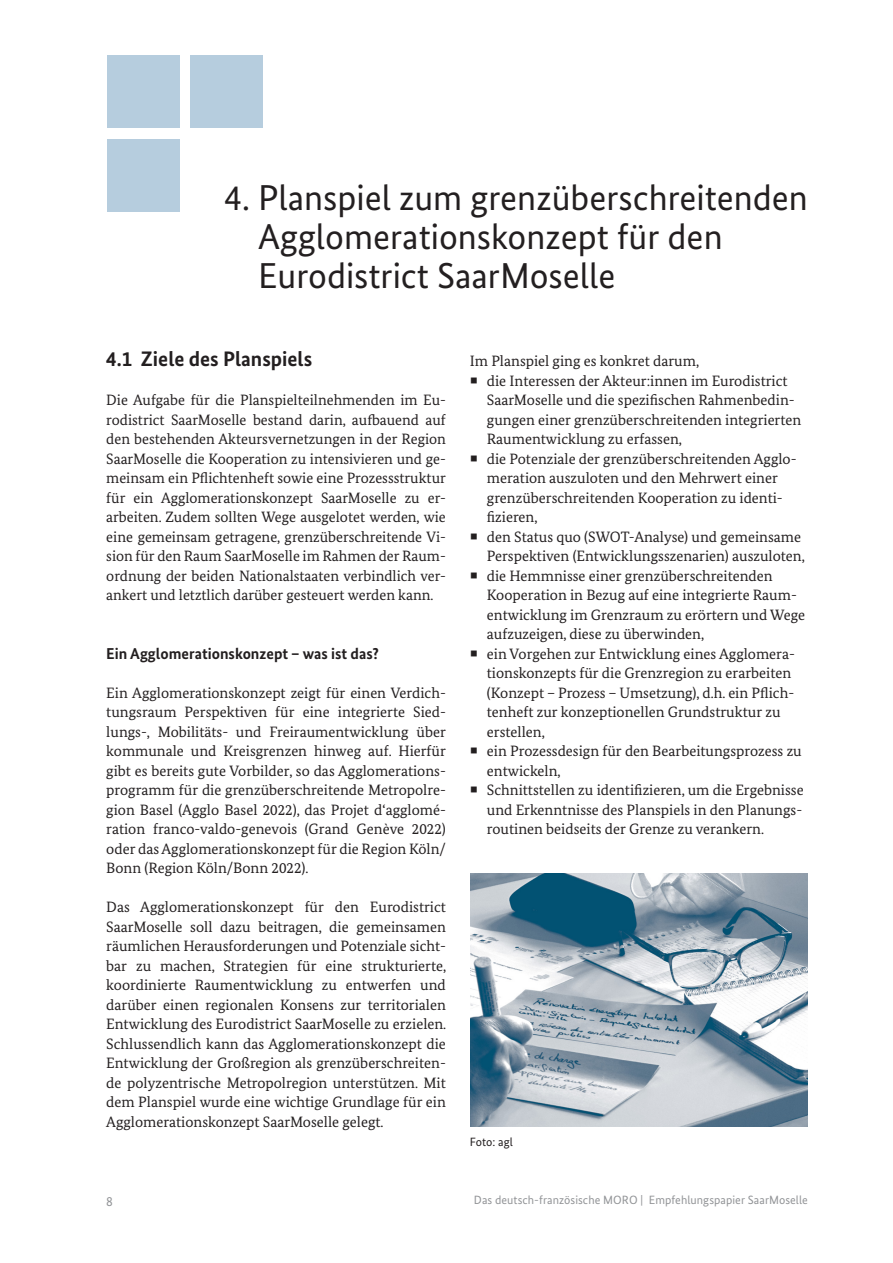
<style>
.page{position:relative;width:893px;height:1263px;background:#fff}
.page>*{position:absolute;margin:0;border:0;box-sizing:border-box;transform-origin:0 0}
.Überschrift_1_Hierar{font:36px/39px "Bundes Sans";color:#231f20}
.Inhalt_1_Hierarchie{font:700 21px "Bundes Sans";color:#231f20}
.Inhalt_2_Hierarchie{font:700 15.75px "Bundes Sans";color:#231f20}
.Text_Fließtext{font:15px/19.5px "Bundes Serif";color:#231f20}
.t1{font:13.5px "Bundes Sans";color:#939598}
.t2{font:12px "Bundes Sans";letter-spacing:.005em;color:#939598}
.Überschrift_Abbildun{font:12px "Bundes Sans";color:#231f20}
</style>
<div class="page">
<div style="left:107px;top:55px;width:73px;height:72px;background:#b6cdde"></div>
<div style="left:190px;top:55px;width:73px;height:72px;background:#b6cdde"></div>
<div style="left:107px;top:139px;width:73px;height:72px;background:#b6cdde"></div>
<img style="left:470px;top:873px;width:338px;height:253px">
<p class="Überschrift_1_Hierar" style="left:258px;top:178px;width:551px;text-indent:-34px">4. Planspiel zum grenzüberschreitenden<br>Agglomerationskonzept für den<br>Eurodistrict SaarMoselle</p>
<p class="Inhalt_1_Hierarchie" style="left:106px;top:346px;width:207px">4.1 Ziele des Planspiels</p>
<p class="Text_Fließtext" style="left:106px;top:390px;width:341px;text-align:justify">Die Aufgabe für die Planspielteilnehmenden im Eu&shy;rodistrict SaarMoselle bestand darin, aufbauend auf den bestehenden Akteursvernetzungen in der Region SaarMoselle die Kooperation zu intensivieren und ge&shy;meinsam ein Pflichtenheft sowie eine Prozessstruktur für ein Agglomerationskonzept SaarMoselle zu er&shy;arbeiten. Zudem sollten Wege ausgelotet werden, wie eine gemeinsam getragene, grenzüberschreitende Vi&shy;sion für den Raum SaarMoselle im Rahmen der Raum&shy;ordnung der beiden Nationalstaaten verbindlich ver&shy;ankert und letztlich darüber gesteuert werden kann.</p>
<p class="Inhalt_2_Hierarchie" style="left:106px;top:643px;width:274px">Ein Agglomerationskonzept – was ist das?</p>
<p class="Text_Fließtext" style="left:106px;top:682px;width:341px;text-align:justify">Ein Agglomerationskonzept zeigt für einen Verdich&shy;tungsraum Perspektiven für eine integrierte Sied&shy;lungs-, Mobilitäts- und Freiraumentwicklung über kommunale und Kreisgrenzen hinweg auf. Hierfür gibt es bereits gute Vorbilder, so das Agglomerations&shy;programm für die grenzüberschreitende Metropolre&shy;gion Basel (Agglo Basel 2022), das Projet d‘agglomé&shy;ration franco-valdo-genevois (Grand Genève 2022) oder das Agglomerationskonzept für die Region Köln/ Bonn (Region Köln/Bonn 2022).</p>
<p class="Text_Fließtext" style="left:106px;top:897px;width:341px;text-align:justify">Das Agglomerationskonzept für den Eurodistrict SaarMoselle soll dazu beitragen, die gemeinsamen räumlichen Herausforderungen und Potenziale sicht&shy;bar zu machen, Strategien für eine strukturierte, koordinierte Raumentwicklung zu entwerfen und darüber einen regionalen Konsens zur territorialen Entwicklung des Eurodistrict SaarMoselle zu erzielen.<br>Schlussendlich kann das Agglomerationskonzept die Entwicklung der Großregion als grenzüberschreiten&shy;de polyzentrische Metropolregion unterstützen. Mit dem Planspiel wurde eine wichtige Grundlage für ein Agglomerationskonzept SaarMoselle gelegt.</p>
<p class="Text_Fließtext" style="left:470px;top:351px;width:231px">Im Planspiel ging es konkret darum,</p>
<p class="Text_Fließtext" style="left:487px;top:370px;width:316px">die Interessen der Akteur:innen im Eurodistrict SaarMoselle und die spezifischen Rahmenbedin&shy;gungen einer grenzüberschreitenden integrierten Raumentwicklung zu erfassen,</p>
<p class="Text_Fließtext" style="left:487px;top:448px;width:311px">die Potenziale der grenzüberschreitenden Agglo&shy;meration auszuloten und den Mehrwert einer grenzüberschreitenden Kooperation zu identi&shy;fizieren,</p>
<p class="Text_Fließtext" style="left:487px;top:526px;width:319px">den Status quo (SWOT-Analyse) und gemeinsame<br>Perspektiven (Entwicklungsszenarien) auszuloten,</p>
<p class="Text_Fließtext" style="left:487px;top:565px;width:320px">die Hemmnisse einer grenzüberschreitenden Kooperation in Bezug auf eine integrierte Raum&shy;entwicklung im Grenzraum zu erörtern und Wege aufzuzeigen, diese zu überwinden,</p>
<p class="Text_Fließtext" style="left:487px;top:643px;width:310px">ein Vorgehen zur Entwicklung eines Agglomera&shy;tionskonzepts für die Grenzregion zu erarbeiten (Konzept – Prozess – Umsetzung), d.h. ein Pflich&shy;tenheft zur konzeptionellen Grundstruktur zu erstellen,</p>
<p class="Text_Fließtext" style="left:487px;top:741px;width:316px">ein Prozessdesign für den Bearbeitungsprozess zu entwickeln,</p>
<p class="Text_Fließtext" style="left:487px;top:780px;width:318px;text-align:justify">Schnittstellen zu identifizieren, um die Ergebnisse und Erkenntnisse des Planspiels in den Planungs&shy;routinen beidseits der Grenze zu verankern.</p>
<p class="Überschrift_Abbildun" style="left:470px;top:1135px;width:44px">Foto: agl</p>
<p class="t1" style="left:106px;top:1193px;width:8px">8</p>
<p class="t2" style="left:474px;top:1193px;width:336px">Das deutsch-französische MORO | Empfehlungspapier SaarMoselle</p>
</div>
